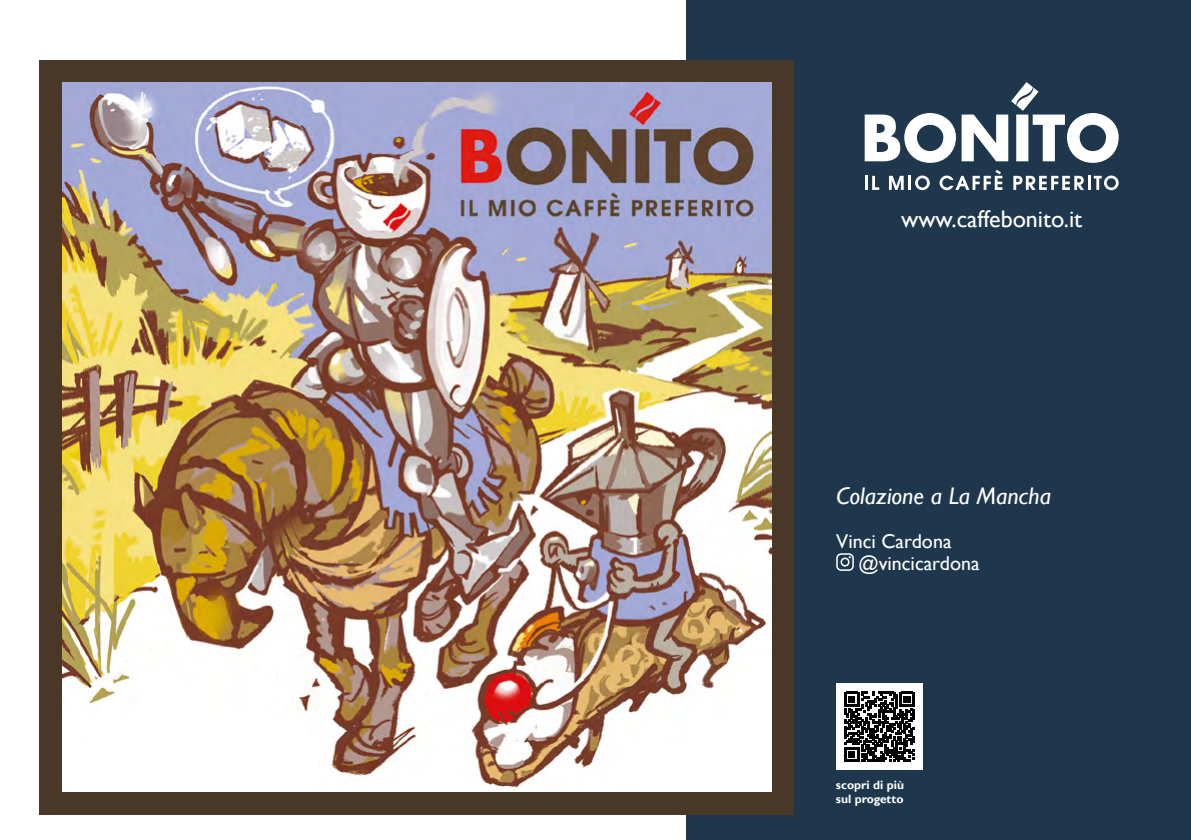
<style>
.page{position:relative;width:1191px;height:840px;background:#fff}
.page>*{position:absolute;margin:0;border:0;box-sizing:border-box;transform-origin:0 0}
.t1{font:24px "Gill Sans";color:#fff}
.t2{font:italic 24px "Gill Sans";color:#fff}
.t3{font:20px/22px "Gill Sans";color:#fff}
.t4{font:700 12px/14px "Gill Sans";color:#fff}
</style>
<div class="page">
<div style="left:686px;top:0;width:505px;height:839px;background:#1f374d"></div>
<div style="left:836px;top:683px;width:87px;height:86px;background:#fff"></div>
<svg style="left:844px;top:691px;width:70px;height:70px"></svg>
<div style="left:40px;top:60px;width:754px;height:754px;background:#493728"></div>
<img style="left:62px;top:82px;width:709px;height:709px">
<hr style="left:908px;top:176px;width:3px;height:14px;background:#fff">
<hr style="left:864px;top:176px;width:3px;height:14px;background:#fff">
<svg style="left:889px;top:176px;width:14px;height:14px"></svg>
<svg style="left:915px;top:175px;width:14px;height:15px"></svg>
<svg style="left:872px;top:176px;width:7px;height:14px"></svg>
<hr style="left:1087px;top:176px;width:3px;height:14px;background:#fff">
<svg style="left:1093px;top:175px;width:25px;height:15px"></svg>
<svg style="left:1013px;top:176px;width:71px;height:14px"></svg>
<svg style="left:939px;top:170px;width:63px;height:20px"></svg>
<svg style="left:864px;top:82px;width:254px;height:81px"></svg>
<svg style="left:836px;top:553px;width:18px;height:17px"></svg>
<p class="t1" style="left:901px;top:205px;width:183px">www.caffebonito.it</p>
<p class="t2" style="left:836px;top:481px;width:216px">Colazione a La Mancha</p>
<p class="t3" style="left:858px;top:530px;width:123px;text-indent:-22px">Vinci Cardona @vincicardona</p>
<p class="t4" style="left:836px;top:777px;width:70px">scopri di più sul progetto</p>
</div>
